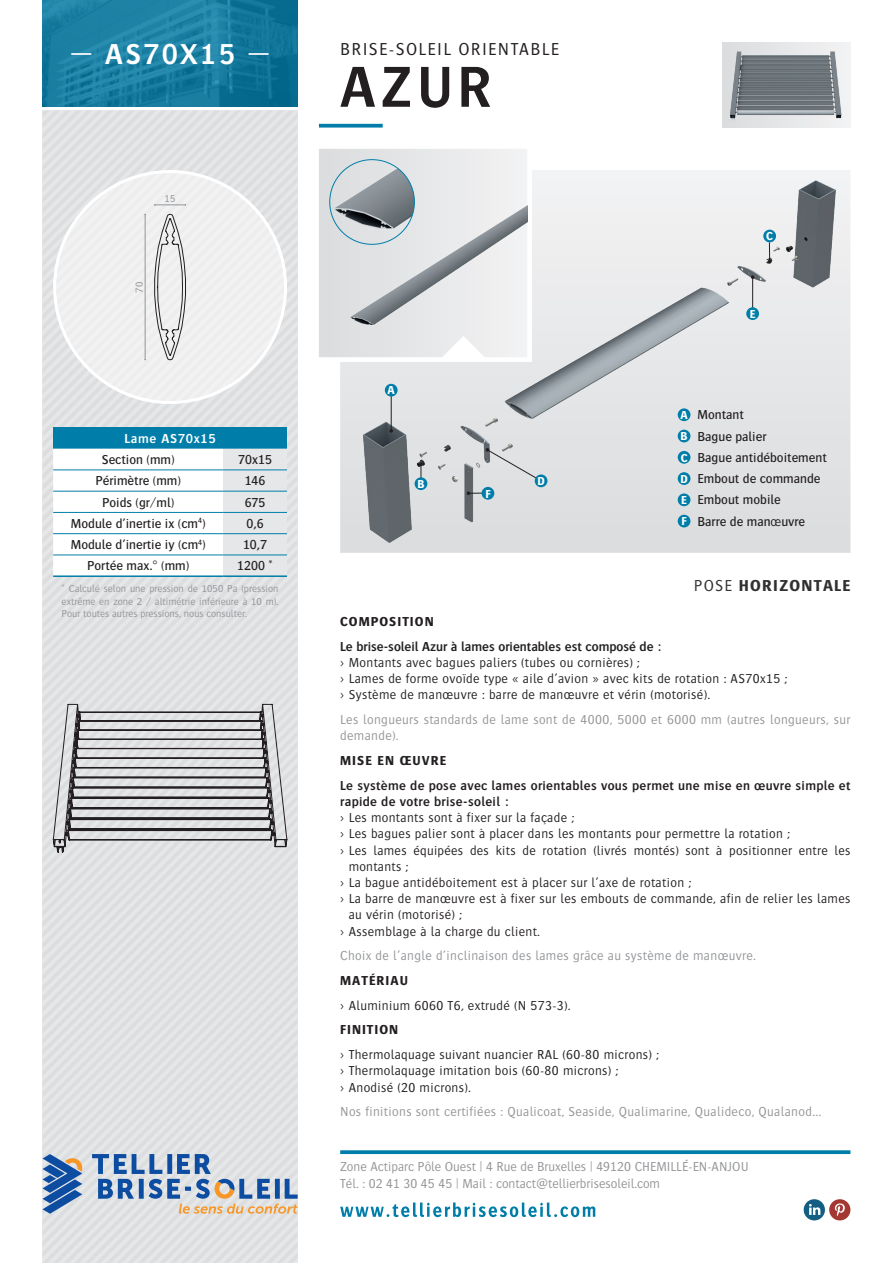
<style>
.page{position:relative;width:893px;height:1263px;background:#fff}
.page>*{position:absolute;margin:0;border:0;box-sizing:border-box;transform-origin:0 0}
.t1{font:600 60px "Bosis Std";color:#231f20}
.t2{font:600 30px "Bosis Std";letter-spacing:.075em;color:#fff}
.t3{font:300 18px "Bosis Std";letter-spacing:.075em;color:#231f20}
.t4{font:700 16.5px "Bosis Std";letter-spacing:.075em;color:#312f30}
.t5{font:300 13.5px/16.2px "Bosis Std";letter-spacing:.025em;color:#231f20}
.t6{font:300 13.5px/16.2px "Bosis Std";letter-spacing:.025em;color:#939598}
.t7{font:500 13.5px/21.3px "Bosis Std";color:#231f20}
.t8{font:300 13.5px/16.2px "Bosis Std";color:#939598}
.t9{font:600 13.5px/16.2px "Bosis Std";letter-spacing:.025em;color:#231f20}
.t10{font:600 13.5px "Bosis Std";color:#231f20}
.t11{font:700 13.5px "Bosis Std";letter-spacing:.075em;color:#231f20}
.t12{font:600 13.5px "Bosis Std";letter-spacing:.05em;color:#fff}
.t13{font:700 12px "Bosis Std";color:#fff}
.t14{font:300 10.5px/12.6px "Bosis Std";color:#939598;text-align:justify}
.s1{font-weight:700;font-size:12px;color:#fff}
.s2{font-weight:300}
</style>
<div class="page">
<div style="left:43px;top:111px;width:255px;height:1152px;background:#e1e2e4"></div>
<div style="left:53px;top:170px;width:234px;height:234px;background:#f0f0f1;border-radius:50%"></div>
<div style="left:804px;top:1199px;width:21px;height:21px;background:#145e84;border-radius:50%"></div>
<svg style="left:809px;top:1204px;width:11px;height:11px"></svg>
<div style="left:829px;top:1199px;width:21px;height:21px;background:#a43731;border-radius:50%"></div>
<svg style="left:835px;top:1203px;width:10px;height:13px"></svg>
<svg style="left:340px;top:1150px;width:510px;height:4px;background:#1387af"></svg>
<svg style="left:340px;top:1202px;width:255px;height:15px"></svg>
<svg style="left:43px;top:0;width:255px;height:106px;background:#177c9f"></svg>
<svg style="left:319px;top:124px;width:64px;height:4px"></svg>
<svg style="left:43px;top:1141px;width:255px;height:84px;background:#b8c2d1"></svg>
<img style="left:340px;top:170px;width:510px;height:378px">
<img style="left:723px;top:43px;width:127px;height:85px">
<div style="left:53px;top:427px;width:234px;height:22px;background:#007ea9"></div>
<svg style="left:53px;top:449px;width:234px;height:126px"></svg>
<hr style="left:53px;top:469px;width:170px;height:1px;background:#007ea9">
<hr style="left:53px;top:491px;width:170px;height:1px;background:#007ea9">
<hr style="left:53px;top:512px;width:170px;height:1px;background:#007ea9">
<hr style="left:53px;top:533px;width:170px;height:1px;background:#007ea9">
<hr style="left:223px;top:469px;width:64px;height:1px;background:#007ea9">
<hr style="left:223px;top:491px;width:64px;height:1px;background:#007ea9">
<hr style="left:223px;top:512px;width:64px;height:1px;background:#007ea9">
<hr style="left:223px;top:533px;width:64px;height:1px;background:#007ea9">
<hr style="left:53px;top:555px;width:170px;height:1px;background:#007ea9">
<hr style="left:223px;top:555px;width:64px;height:1px;background:#007ea9">
<hr style="left:53px;top:575px;width:170px;height:2px;background:#007ea9">
<hr style="left:223px;top:575px;width:64px;height:2px;background:#007ea9">
<svg style="left:768px;top:242px;width:3px;height:22px"></svg>
<hr style="left:752px;top:277px;width:1px;height:41px;background:#231f20">
<hr style="left:391px;top:390px;width:1px;height:41px;background:#231f20">
<svg style="left:389px;top:429px;width:4px;height:4px"></svg>
<svg style="left:419px;top:462px;width:4px;height:15px"></svg>
<svg style="left:485px;top:448px;width:57px;height:34px;background:#d5d6d8"></svg>
<div style="left:746px;top:307px;width:13px;height:13px;background:#007ea9;border-radius:50%"></div>
<div style="left:385px;top:384px;width:13px;height:12px;background:#007ea9;border-radius:50%"></div>
<div style="left:415px;top:477px;width:12px;height:13px;background:#007ea9;border-radius:50%"></div>
<div style="left:535px;top:474px;width:12px;height:13px;background:#007ea9;border-radius:50%"></div>
<div style="left:763px;top:230px;width:13px;height:12px;background:#007ea9;border-radius:50%"></div>
<div style="left:678px;top:408px;width:12px;height:13px;background:#007ea9;border-radius:50%"></div>
<div style="left:678px;top:430px;width:12px;height:12px;background:#007ea9;border-radius:50%"></div>
<div style="left:678px;top:451px;width:12px;height:13px;background:#007ea9;border-radius:50%"></div>
<div style="left:678px;top:472px;width:12px;height:13px;background:#007ea9;border-radius:50%"></div>
<div style="left:678px;top:493px;width:12px;height:13px;background:#007ea9;border-radius:50%"></div>
<div style="left:678px;top:515px;width:12px;height:12px;background:#007ea9;border-radius:50%"></div>
<svg style="left:467px;top:491px;width:15px;height:4px"></svg>
<div style="left:482px;top:487px;width:12px;height:13px;background:#007ea9;border-radius:50%"></div>
<div style="left:319px;top:149px;width:212px;height:212px;background:#fff"></div>
<svg style="left:319px;top:149px;width:208px;height:208px"></svg>
<img style="left:347px;top:162px;width:180px;height:173px">
<img style="left:330px;top:160px;width:84px;height:84px;border-radius:42px">
<svg style="left:154px;top:214px;width:32px;height:146px"></svg>
<hr style="left:145px;top:214px;width:1px;height:146px;background:#939598">
<hr style="left:155px;top:205px;width:30px;height:1px;background:#939598">
<svg style="left:53px;top:704px;width:234px;height:148px;background:#b9b9bb"></svg>
<h2 class="t2" style="left:70px;top:38px;width:201px">— AS70X15 —</h2>
<p class="t14" style="left:165px;top:193px;width:13px">15</p>
<p class="t14" style="left:133px;top:293px;width:13px;rotate:-90deg">70</p>
<p class="t12" style="left:124px;top:431px;width:93px">Lame AS70x15</p>
<p class="t7" style="left:102px;top:448px;width:74px">Section (mm)</p>
<p class="t7" style="left:238px;top:448px;width:35px">70x15</p>
<p class="t7" style="left:96px;top:470px;width:87px">Périmètre (mm)</p>
<p class="t7" style="left:245px;top:470px;width:22px">146</p>
<p class="t7" style="left:102px;top:491px;width:74px">Poids (gr/ml)</p>
<p class="t7" style="left:245px;top:491px;width:22px">675</p>
<p class="t7" style="left:71px;top:512px;width:136px">Module d’inertie ix (cm<sup>4</sup>)</p>
<p class="t7" style="left:246px;top:512px;width:19px">0,6</p>
<p class="t7" style="left:71px;top:534px;width:137px">Module d’inertie iy (cm<sup>4</sup>)</p>
<p class="t7" style="left:243px;top:534px;width:26px">10,7</p>
<p class="t7" style="left:87px;top:555px;width:104px">Portée max.° (mm)</p>
<p class="t7" style="left:237px;top:555px;width:37px">1200 *</p>
<p class="t14" style="left:62px;top:582px;width:218px">* Calculé selon une pression de 1050 Pa (pression extrême en zone 2 / altimétrie inférieure à 10 m).<br>Pour toutes autres pressions, nous consulter.</p>
<h3 class="t3" style="left:340px;top:40px;width:221px">BRISE-SOLEIL ORIENTABLE</h3>
<h1 class="t1" style="left:340px;top:55px;width:152px">AZUR</h1>
<p class="t13" style="left:388px;top:384px;width:9px">A</p>
<p class="t13" style="left:417px;top:477px;width:9px">B</p>
<p class="t13" style="left:537px;top:474px;width:9px">D</p>
<p class="t13" style="left:485px;top:487px;width:7px">F</p>
<p class="t13" style="left:766px;top:230px;width:8px">C</p>
<p class="t13" style="left:750px;top:307px;width:7px">E</p>
<p class="t7" style="left:680px;top:404px;width:148px"><span class="s1">A</span> Montant<br><span class="s1">B</span> Bague palier<br><span class="s1">C</span> Bague antidéboitement<br><span class="s1">D</span> Embout de commande<br><span class="s1">E</span> Embout mobile<br><span class="s1">F</span> Barre de man<span class="s2">œ</span>uvre</p>
<p class="t4" style="left:694px;top:576px;width:158px"><span class="s2">POSE</span> HORIZONTALE</p>
<p class="t11" style="left:340px;top:614px;width:95px">COMPOSITION</p>
<p class="t10" style="left:340px;top:639px;width:323px">Le brise-soleil Azur à lames orientables est composé de :</p>
<p class="t5" style="left:340px;top:654px;width:449px">› Montants avec bagues paliers (tubes ou cornières) ;<br>› Lames de forme ovoïde type « aile d’avion » avec kits de rotation : AS70x15 ; › Système de manœuvre : barre de manœuvre et vérin (motorisé).</p>
<p class="t6" style="left:340px;top:711px;width:512px">Les longueurs standards de lame sont de 4000, 5000 et 6000 mm (autres longueurs, sur demande).</p>
<p class="t11" style="left:340px;top:753px;width:107px">MISE EN ŒUVRE</p>
<p class="t9" style="left:340px;top:777px;width:512px">Le système de pose avec lames orientables vous permet une mise en œuvre simple et rapide de votre brise-soleil :</p>
<p class="t5" style="left:340px;top:809px;width:235px">› Les montants sont à fixer sur la façade ;</p>
<p class="t5" style="left:340px;top:825px;width:451px">› Les bagues palier sont à placer dans les montants pour permettre la rotation ;</p>
<p class="t5" style="left:340px;top:842px;width:512px">› Les lames équipées des kits de rotation (livrés montés) sont à positionner entre les</p>
<p class="t5" style="left:349px;top:858px;width:61px">montants ;</p>
<p class="t5" style="left:340px;top:874px;width:352px">› La bague antidéboitement est à placer sur l’axe de rotation ;</p>
<p class="t5" style="left:340px;top:890px;width:512px">› La barre de manœuvre est à fixer sur les embouts de commande, afin de relier les lames</p>
<p class="t5" style="left:349px;top:906px;width:115px">au vérin (motorisé) ;</p>
<p class="t5" style="left:340px;top:923px;width:201px">› Assemblage à la charge du client.</p>
<p class="t6" style="left:340px;top:947px;width:417px">Choix de l’angle d’inclinaison des lames grâce au système de manœuvre.</p>
<p class="t11" style="left:340px;top:973px;width:69px">MATÉRIAU</p>
<p class="t5" style="left:340px;top:997px;width:232px">› Aluminium 6060 T6, extrudé (N 573-3).</p>
<p class="t11" style="left:340px;top:1022px;width:60px">FINITION</p>
<p class="t5" style="left:340px;top:1046px;width:320px">› Thermolaquage suivant nuancier RAL (60-80 microns) ; › Thermolaquage imitation bois (60-80 microns) ;<br>› Anodisé (20 microns).</p>
<p class="t6" style="left:340px;top:1103px;width:482px">Nos finitions sont certifiées : Qualicoat, Seaside, Qualimarine, Qualideco, Qualanod...</p>
<p class="t8" style="left:340px;top:1158px;width:410px">Zone Actiparc Pôle Ouest | 4 Rue de Bruxelles | 49120 CHEMILLÉ-EN-ANJOU<br>Tél. : 02 41 30 45 45 | Mail : contact@tellierbrisesoleil.com</p>
</div>
